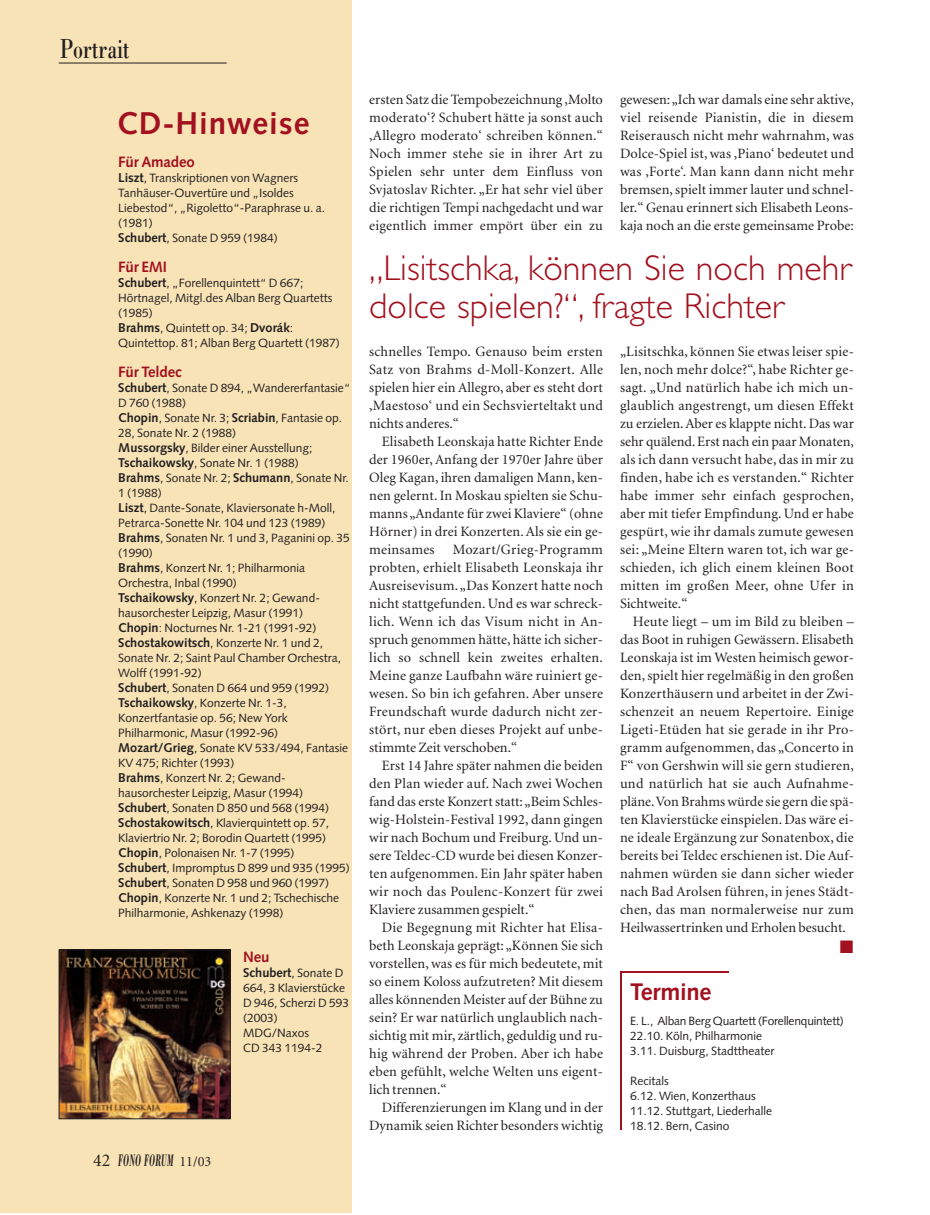
<style>
.page{position:relative;width:930px;height:1215px;background:#fff}
.page>*{position:absolute;margin:0;border:0;box-sizing:border-box;transform-origin:0 0}
.t1{font:300 36px/37.5px "Gill Sans";color:#a2111f}
.t2{font:700 31.5px "Syntax";letter-spacing:.03em;color:#a2111f}
.t3{font:28.5px "Bodoni";color:#231f20;scale:.7 1}
.t4{font:700 24px "Syntax";letter-spacing:-.01em;color:#a2111f}
.t5{font:18px "Zapf Dingbats";color:#a2111f}
.t6{font:italic 700 17.25px "Bodoni";letter-spacing:.025em;color:#231f20;scale:.45 1}
.t7{font:700 15px "Syntax";letter-spacing:-.01em;color:#a2111f}
.t8{font:14.25px/18px "Minion";letter-spacing:.005em;color:#231f20;text-align:justify}
.t9{font:700 12.75px "Syntax";color:#231f20}
.t10{font:12px/15px "Syntax";color:#231f20}
.s1{font-weight:700;font-size:12.75px}
.s2{font-weight:400;font-size:12px}
.s3{font-family:"Minion";font-weight:400;font-style:normal;font-size:18px}
.s4{font-family:"Minion";font-weight:400;font-style:normal;font-size:14.25px}
</style>
<div class="page">
<div style="left:0;top:0;width:352px;height:1213px;background:#f7e3b6"></div>
<hr style="left:59px;top:63px;width:168px;height:1px;background:#231f20">
<img style="left:61px;top:952px;width:167px;height:165px">
<div style="left:59px;top:950px;width:171px;height:169px;border:1px solid #231f20"></div>
<hr style="left:620px;top:971px;width:108px;height:1px;background:#a2111f">
<hr style="left:620px;top:971px;width:2px;height:159px;background:#a2111f">
<h3 class="t3" style="left:60px;top:39px;width:101px">Portrait</h3>
<h2 class="t2" style="left:117px;top:110px;width:194px">CD-Hinweise</h2>
<p class="t7" style="left:118px;top:156px;width:78px">Für Amadeo</p>
<p class="t10" style="left:118px;top:172px;width:209px"><span class="s1">Liszt</span>, Transkriptionen von Wagners<br>Tanhäuser-Ouvertüre und „Isoldes<br>Liebestod“, „Rigoletto“-Paraphrase u. a. (1981)<br><span class="s1">Schubert</span>, Sonate D 959 (1984)</p>
<p class="t7" style="left:118px;top:261px;width:50px">Für EMI</p>
<p class="t10" style="left:118px;top:277px;width:223px"><span class="s1">Schubert</span>, „Forellenquintett“ D 667; Hörtnagel, Mitgl.des Alban Berg Quartetts (1985)<br><span class="s1">Brahms</span>, Quintett op. 34; <span class="s1">Dvorák</span>:<br>Quintettop. 81; Alban Berg Quartett (1987)</p>
<p class="t7" style="left:118px;top:366px;width:65px">Für Teldec</p>
<p class="t10" style="left:118px;top:382px;width:234px"><span class="s1">Schubert</span>, Sonate D 894, „Wandererfantasie“ D 760 (1988)<br><span class="s1">Chopin</span>, Sonate Nr. 3; <span class="s1">Scriabin</span>, Fantasie op.<br>28, Sonate Nr. 2 (1988)<br><span class="s1">Mussorgsky</span>, Bilder einer Ausstellung; <span class="s1">Tschaikowsky</span>, Sonate Nr. 1 (1988)<br><span class="s1">Brahms</span>, Sonate Nr. 2; <span class="s1">Schumann</span>, Sonate Nr.<br>1 (1988)<br><span class="s1">Liszt</span>, Dante-Sonate, Klaviersonate h-Moll, Petrarca-Sonette Nr. 104 und 123 (1989)<br><span class="s1">Brahms</span>, Sonaten Nr. 1 und 3, Paganini op. 35 (1990)<br><span class="s1">Brahms</span>, Konzert Nr. 1; Philharmonia Orchestra, Inbal (1990)<br><span class="s1">Tschaikowsky</span>, Konzert Nr. 2; Gewand&shy;hausorchester Leipzig, Masur (1991)<br><span class="s1">Chopin</span>: Nocturnes Nr. 1-21 (1991-92)<br><span class="s1">Schostakowitsch</span>, Konzerte Nr. 1 und 2, Sonate Nr. 2; Saint Paul Chamber Orchestra, Wolff (1991-92)<br><span class="s1">Schubert</span>, Sonaten D 664 und 959 (1992)<br><span class="s1">Tschaikowsky</span>, Konzerte Nr. 1-3, Konzertfantasie op. 56; New York Philharmonic, Masur (1992-96)<br><span class="s1">Mozart/Grieg</span>, Sonate KV 533/494, Fantasie KV 475; Richter (1993)<br><span class="s1">Brahms</span>, Konzert Nr. 2; Gewand&shy;hausorchester Leipzig, Masur (1994)<br><span class="s1">Schubert</span>, Sonaten D 850 und 568 (1994)<br><span class="s1">Schostakowitsch</span>, Klavierquintett op. 57, Klaviertrio Nr. 2; Borodin Quartett (1995)<br><span class="s1">Chopin</span>, Polonaisen Nr. 1-7 (1995)<br><span class="s1">Schubert</span>, Impromptus D 899 und 935 (1995)<br><span class="s1">Schubert</span>, Sonaten D 958 und 960 (1997)<br><span class="s1">Chopin</span>, Konzerte Nr. 1 und 2; Tschechische Philharmonie, Ashkenazy (1998)</p>
<p class="t7" style="left:243px;top:951px;width:28px">Neu</p>
<p class="t9" style="left:243px;top:968px;width:102px">Schubert<span class="s2">, Sonate D</span></p>
<p class="t10" style="left:243px;top:982px;width:108px">664, 3 Klavierstücke<br>D 946, Scherzi D 593 (2003)<br>MDG/Naxos<br>CD 343 1194-2</p>
<p class="t6" style="left:93px;top:1155px;width:264px"><span class="s3">42</span> FONO FORUM <span class="s4">11/03</span></p>
<p class="t8" style="left:369px;top:92px;width:235px">ersten Satz die Tempobezeichnung ,Molto moderato‘? Schubert hätte ja sonst auch ,Allegro moderato‘ schreiben können.“ Noch immer stehe sie in ihrer Art zu Spielen sehr unter dem Einfluss von Svjatoslav Richter. „Er hat sehr viel über die richtigen Tempi nachgedacht und war eigentlich immer empört über ein zu</p>
<p class="t8" style="left:620px;top:92px;width:235px">gewesen:„Ich war damals eine sehr aktive, viel reisende Pianistin, die in diesem Reiserausch nicht mehr wahrnahm, was Dolce-Spiel ist, was ,Piano‘ bedeutet und was ,Forte‘. Man kann dann nicht mehr bremsen, spielt immer lauter und schnel&shy;ler.“ Genau erinnert sich Elisabeth Leons&shy;kaja noch an die erste gemeinsame Probe:</p>
<h1 class="t1" style="left:369px;top:253px;width:484px">„Lisitschka, können Sie noch mehr dolce spielen?“, fragte Richter</h1>
<p class="t8" style="left:369px;top:344px;width:235px">schnelles Tempo. Genauso beim ersten Satz von Brahms d-Moll-Konzert. Alle spielen hier ein Allegro, aber es steht dort ,Maestoso‘ und ein Sechsvierteltakt und nichts anderes.“</p>
<p class="t8" style="left:369px;top:434px;width:235px;text-indent:13px">Elisabeth Leonskaja hatte Richter Ende der 1960er, Anfang der 1970er Jahre über Oleg Kagan, ihren damaligen Mann, ken&shy;nen gelernt. In Moskau spielten sie Schu&shy;manns „Andante für zwei Klaviere“ (ohne Hörner) in drei Konzerten. Als sie ein ge&shy;meinsames</p>
<p class="t8" style="left:369px;top:542px;width:235px;text-indent:84px">Mozart/Grieg-Programm probten, erhielt Elisabeth Leonskaja ihr Ausreisevisum.„Das Konzert hatte noch nicht stattgefunden. Und es war schreck&shy;lich. Wenn ich das Visum nicht in An&shy;spruch genommen hätte, hätte ich sicher&shy;lich so schnell kein zweites erhalten.<br>Meine ganze Laufbahn wäre ruiniert ge&shy;wesen. So bin ich gefahren. Aber unsere Freundschaft wurde dadurch nicht zer&shy;stört, nur eben dieses Projekt auf unbe&shy;stimmte Zeit verschoben.“</p>
<p class="t8" style="left:369px;top:758px;width:235px;text-indent:13px">Erst 14 Jahre später nahmen die beiden den Plan wieder auf. Nach zwei Wochen fand das erste Konzert statt:„Beim Schles&shy;wig-Holstein-Festival 1992, dann gingen wir nach Bochum und Freiburg. Und un&shy;sere Teldec-CD wurde bei diesen Konzer&shy;ten aufgenommen. Ein Jahr später haben wir noch das Poulenc-Konzert für zwei Klaviere zusammen gespielt.“</p>
<p class="t8" style="left:369px;top:920px;width:235px;text-indent:13px">Die Begegnung mit Richter hat Elisa&shy;beth Leonskaja geprägt: „Können Sie sich vorstellen, was es für mich bedeutete, mit so einem Koloss aufzutreten? Mit diesem alles könnenden Meister auf der Bühne zu sein? Er war natürlich unglaublich nach&shy;sichtig mit mir, zärtlich, geduldig und ru&shy;hig während der Proben. Aber ich habe eben gefühlt, welche Welten uns eigent&shy;lich trennen.“</p>
<p class="t8" style="left:369px;top:1100px;width:235px;text-align:right">Differenzierungen im Klang und in der<br>Dynamik seien Richter besonders wichtig</p>
<p class="t8" style="left:620px;top:344px;width:235px">„Lisitschka, können Sie etwas leiser spie&shy;len, noch mehr dolce?“, habe Richter ge&shy;sagt. „Und natürlich habe ich mich un&shy;glaublich angestrengt, um diesen Effekt zu erzielen. Aber es klappte nicht. Das war sehr quälend. Erst nach ein paar Monaten, als ich dann versucht habe, das in mir zu finden, habe ich es verstanden.“ Richter habe immer sehr einfach gesprochen, aber mit tiefer Empfindung. Und er habe gespürt, wie ihr damals zumute gewesen sei: „Meine Eltern waren tot, ich war ge&shy;schieden, ich glich einem kleinen Boot mitten im großen Meer, ohne Ufer in Sichtweite.“</p>
<p class="t8" style="left:620px;top:614px;width:235px;text-indent:13px">Heute liegt – um im Bild zu bleiben – das Boot in ruhigen Gewässern. Elisabeth Leonskaja ist im Westen heimisch gewor&shy;den, spielt hier regelmäßig in den großen Konzerthäusern und arbeitet in der Zwi&shy;schenzeit an neuem Repertoire. Einige Ligeti-Etüden hat sie gerade in ihr Pro&shy;gramm aufgenommen, das „Concerto in F“ von Gershwin will sie gern studieren, und natürlich hat sie auch Aufnahme&shy;pläne.Von Brahms würde sie gern die spä&shy;ten Klavierstücke einspielen. Das wäre ei&shy;ne ideale Ergänzung zur Sonatenbox, die bereits bei Teldec erschienen ist. Die Auf&shy;nahmen würden sie dann sicher wieder nach Bad Arolsen führen, in jenes Städt&shy;chen, das man normalerweise nur zum Heilwassertrinken und Erholen besucht.</p>
<p class="t5" style="left:840px;top:939px;width:15px">■</p>
<h3 class="t4" style="left:630px;top:982px;width:83px">Termine</h3>
<p class="t10" style="left:630px;top:1015px;width:215px">E. L., Alban Berg Quartett (Forellenquintett)<br>22.10. Köln, Philharmonie<br>3.11. Duisburg, Stadttheater</p>
<p class="t10" style="left:630px;top:1075px;width:143px">Recitals<br>6.12. Wien, Konzerthaus<br>11.12. Stuttgart, Liederhalle<br>18.12. Bern, Casino</p>
</div>
